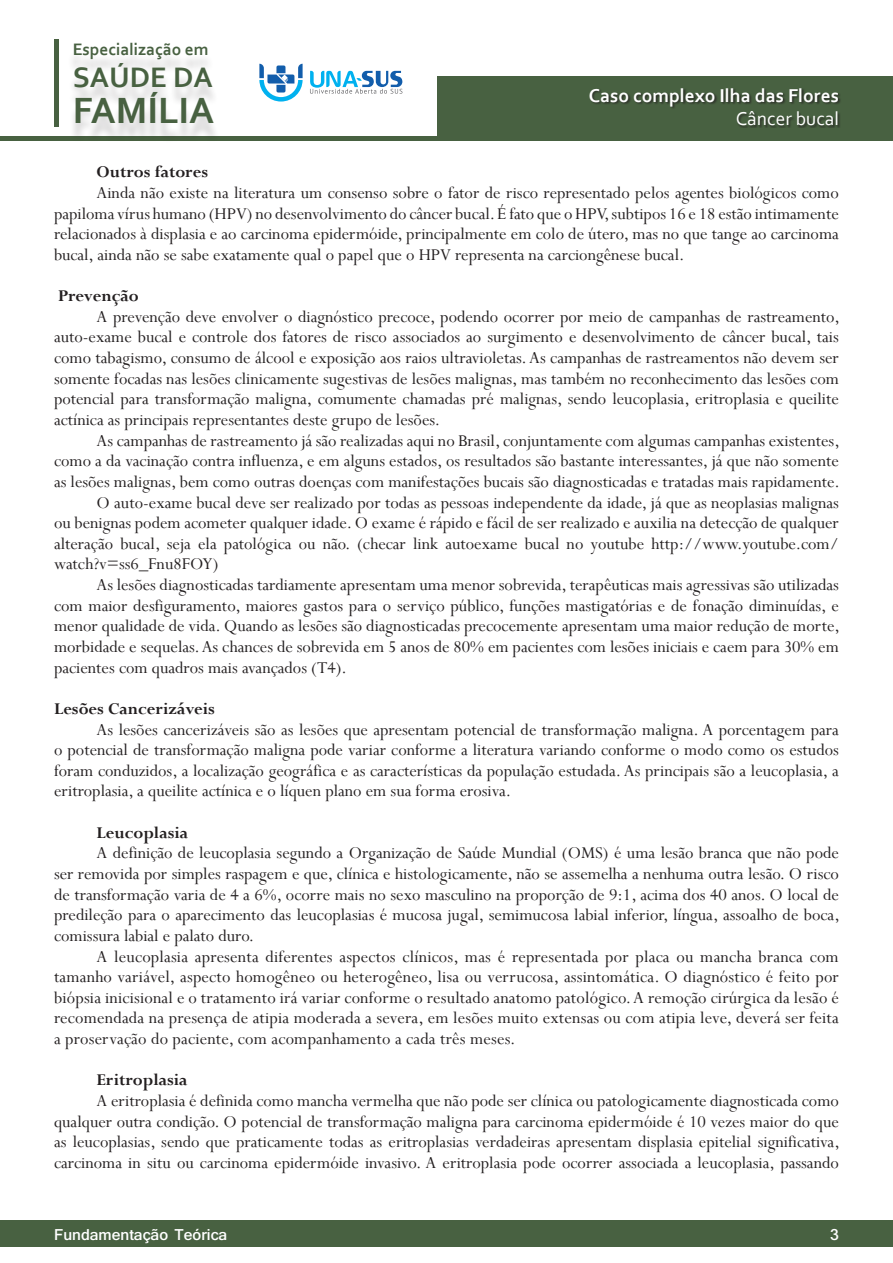
<style>
.page{position:relative;width:893px;height:1263px;background:#fff}
.page>*{position:absolute;margin:0;border:0;box-sizing:border-box;transform-origin:0 0}
.t1{font:700 38.25px "Corbel";color:#486141}
.t2{font:700 29.55px "Corbel";color:#486141}
.t3{font:700 19.5px "Corbel";color:#fff}
.t4{font:19.5px "Corbel";color:#fff}
.Paragrafo_basico{font:18.3px/20.7px "Perpetua";color:#231f20;text-align:justify}
.Paragrafo_basico-2{font:700 18.3px "Perpetua";color:#231f20}
.Sub-Paragrafo_bold{font:700 18.3px "Perpetua";color:#231f20}
.t5{font:700 17.4px "Corbel";color:#486141}
.t6{font:700 16.5px "Shruti";color:#fff}
</style>
<div class="page">
<hr style="left:0;top:136px;width:893px;height:4px;background:#486141">
<div style="left:438px;top:77px;width:455px;height:63px;background:#486141"></div>
<div style="left:0;top:1220px;width:893px;height:27px;background:#486141"></div>
<div style="left:589px;top:88px;width:252px;height:40px;background:#231f20;opacity:.75"></div>
<div style="left:54px;top:39px;width:5px;height:87px;background:#486141"></div>
<div style="left:67px;top:49px;width:153px;height:94px;background:#231f20;opacity:.2"></div>
<svg style="left:259px;top:64px;width:44px;height:38px"></svg>
<svg style="left:310px;top:71px;width:92px;height:23px"></svg>
<p class="t5" style="left:73px;top:38px;width:137px">Especialização em</p>
<h2 class="t2" style="left:73px;top:58px;width:142px">SAÚDE DA</h2>
<h1 class="t1" style="left:73px;top:87px;width:143px">FAMÍLIA</h1>
<p class="t3" style="left:589px;top:84px;width:252px">Caso complexo Ilha das Flores</p>
<p class="t4" style="left:736px;top:107px;width:105px">Câncer bucal</p>
<p class="Paragrafo_basico-2" style="left:97px;top:161px;width:113px">Outros fatores</p>
<p class="Paragrafo_basico" style="left:54px;top:182px;width:786px;text-indent:43px">Ainda não existe na literatura um consenso sobre o fator de risco representado pelos agentes biológicos como papiloma vírus humano (HPV) no desenvolvimento do câncer bucal. É fato que o HPV, subtipos 16 e 18 estão intimamente relacionados à displasia e ao carcinoma epidermóide, principalmente em colo de útero, mas no que tange ao carcinoma bucal, ainda não se sabe exatamente qual o papel que o HPV representa na carciongênese bucal.</p>
<p class="Sub-Paragrafo_bold" style="left:58px;top:284px;width:82px">Prevenção</p>
<p class="Paragrafo_basico" style="left:54px;top:306px;width:787px;text-indent:43px">A prevenção deve envolver o diagnóstico precoce, podendo ocorrer por meio de campanhas de rastreamento, auto-exame bucal e controle dos fatores de risco associados ao surgimento e desenvolvimento de câncer bucal, tais como tabagismo, consumo de álcool e exposição aos raios ultravioletas. As campanhas de rastreamentos não devem ser somente focadas nas lesões clinicamente sugestivas de lesões malignas, mas também no reconhecimento das lesões com potencial para transformação maligna, comumente chamadas pré malignas, sendo leucoplasia, eritroplasia e queilite actínica as principais representantes deste grupo de lesões.</p>
<p class="Paragrafo_basico" style="left:54px;top:430px;width:787px;text-indent:43px">As campanhas de rastreamento já são realizadas aqui no Brasil, conjuntamente com algumas campanhas existentes, como a da vacinação contra influenza, e em alguns estados, os resultados são bastante interessantes, já que não somente as lesões malignas, bem como outras doenças com manifestações bucais são diagnosticadas e tratadas mais rapidamente.</p>
<p class="Paragrafo_basico" style="left:54px;top:492px;width:786px;text-indent:43px">O auto-exame bucal deve ser realizado por todas as pessoas independente da idade, já que as neoplasias malignas ou benignas podem acometer qualquer idade. O exame é rápido e fácil de ser realizado e auxilia na detecção de qualquer alteração bucal, seja ela patológica ou não. (checar link autoexame bucal no youtube http://www.youtube.com/ watch?v=ss6_Fnu8FOY)</p>
<p class="Paragrafo_basico" style="left:54px;top:574px;width:787px;text-indent:43px">As lesões diagnosticadas tardiamente apresentam uma menor sobrevida, terapêuticas mais agressivas são utilizadas com maior desfiguramento, maiores gastos para o serviço público, funções mastigatórias e de fonação diminuídas, e menor qualidade de vida. Quando as lesões são diagnosticadas precocemente apresentam uma maior redução de morte, morbidade e sequelas. As chances de sobrevida em 5 anos de 80% em pacientes com lesões iniciais e caem para 30% em pacientes com quadros mais avançados (T4).</p>
<p class="Sub-Paragrafo_bold" style="left:54px;top:697px;width:162px">Lesões Cancerizáveis</p>
<p class="Paragrafo_basico" style="left:54px;top:719px;width:786px;text-indent:43px">As lesões cancerizáveis são as lesões que apresentam potencial de transformação maligna. A porcentagem para o potencial de transformação maligna pode variar conforme a literatura variando conforme o modo como os estudos foram conduzidos, a localização geográfica e as características da população estudada. As principais são a leucoplasia, a eritroplasia, a queilite actínica e o líquen plano em sua forma erosiva.</p>
<p class="Paragrafo_basico-2" style="left:97px;top:821px;width:93px">Leucoplasia</p>
<p class="Paragrafo_basico" style="left:54px;top:842px;width:787px;text-indent:43px">A definição de leucoplasia segundo a Organização de Saúde Mundial (OMS) é uma lesão branca que não pode ser removida por simples raspagem e que, clínica e histologicamente, não se assemelha a nenhuma outra lesão. O risco de transformação varia de 4 a 6%, ocorre mais no sexo masculino na proporção de 9:1, acima dos 40 anos. O local de predileção para o aparecimento das leucoplasias é mucosa jugal, semimucosa labial inferior, língua, assoalho de boca, comissura labial e palato duro.</p>
<p class="Paragrafo_basico" style="left:54px;top:945px;width:786px;text-indent:43px">A leucoplasia apresenta diferentes aspectos clínicos, mas é representada por placa ou mancha branca com tamanho variável, aspecto homogêneo ou heterogêneo, lisa ou verrucosa, assintomática. O diagnóstico é feito por biópsia inicisional e o tratamento irá variar conforme o resultado anatomo patológico. A remoção cirúrgica da lesão é recomendada na presença de atipia moderada a severa, em lesões muito extensas ou com atipia leve, deverá ser feita a proservação do paciente, com acompanhamento a cada três meses.</p>
<p class="Paragrafo_basico-2" style="left:97px;top:1068px;width:93px">Eritroplasia</p>
<p class="Paragrafo_basico" style="left:54px;top:1090px;width:787px;text-indent:43px">A eritroplasia é definida como mancha vermelha que não pode ser clínica ou patologicamente diagnosticada como qualquer outra condição. O potencial de transformação maligna para carcinoma epidermóide é 10 vezes maior do que as leucoplasias, sendo que praticamente todas as eritroplasias verdadeiras apresentam displasia epitelial significativa, carcinoma in situ ou carcinoma epidermóide invasivo. A eritroplasia pode ocorrer associada a leucoplasia, passando</p>
<p class="t6" style="left:54px;top:1225px;width:175px">Fundamentação Teórica</p>
<p class="t6" style="left:830px;top:1225px;width:10px">3</p>
</div>
